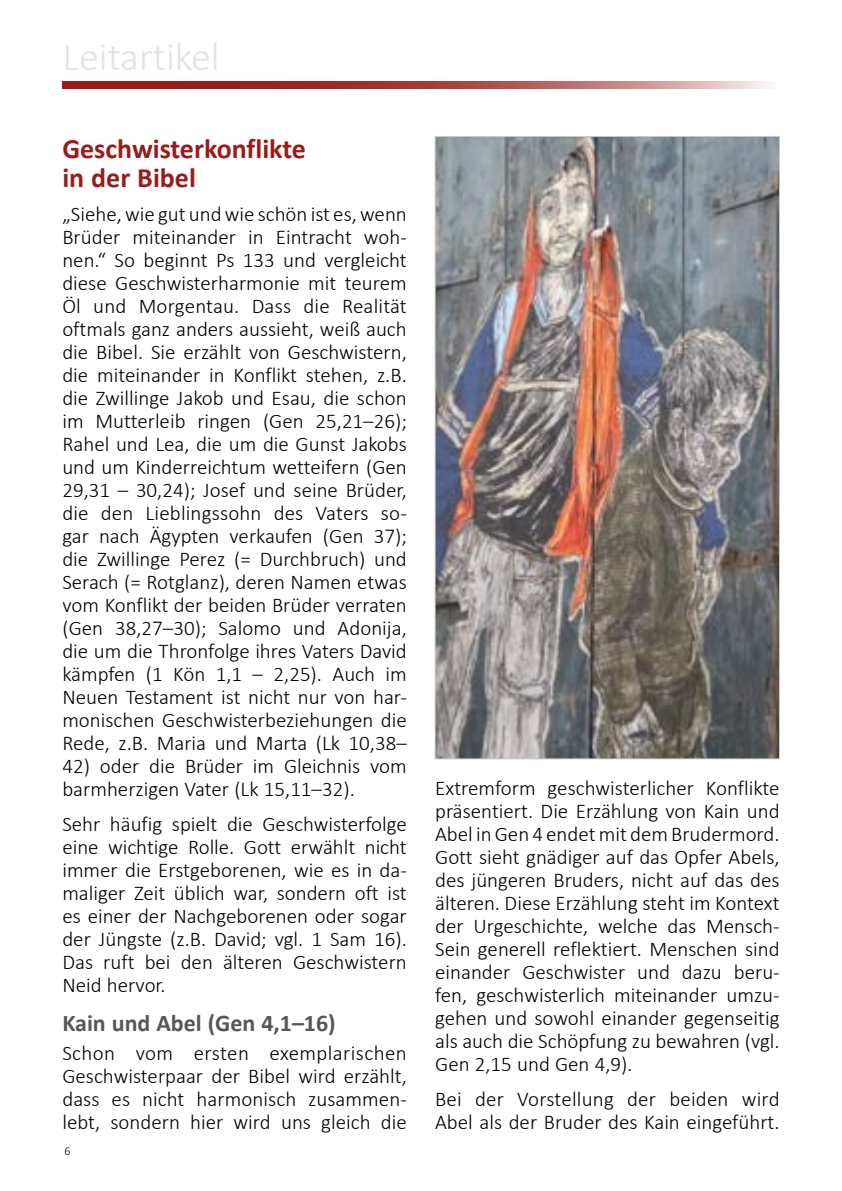
<style>
.page{position:relative;width:842px;height:1191px;background:#fff}
.page>*{position:absolute;margin:0;border:0;box-sizing:border-box;transform-origin:0 0}
.t1{font:300 40px "Calibri";color:#e3e3e3}
.t2{font:700 28px/29px "Calibri";color:#981d1a}
.t3{font:700 24px "Calibri";color:#575756}
.t4{font:300 21px/23px "Calibri";color:#000;text-align:justify}
.t5{font:300 12px "Calibri";color:#000}
</style>
<div class="page">
<img style="left:437px;top:138px;width:341px;height:619px">
<svg style="left:62px;top:82px;width:707px;height:7px;background:#b05351"></svg>
<h1 class="t1" style="left:62px;top:32px;width:159px">Leitartikel</h1>
<h2 class="t2" style="left:62px;top:134px;width:245px">Geschwisterkonflikte in der Bibel</h2>
<p class="t4" style="left:62px;top:203px;width:346px">„Siehe, wie gut und wie schön ist es, wenn Brüder miteinander in Eintracht woh&shy;nen.“ So beginnt Ps 133 und vergleicht diese Geschwisterharmonie mit teurem Öl und Morgentau. Dass die Realität oftmals ganz anders aussieht, weiß auch die Bibel. Sie erzählt von Geschwistern, die miteinander in Konflikt stehen, z.B. die Zwillinge Jakob und Esau, die schon im Mutterleib ringen (Gen 25,21–26); Rahel und Lea, die um die Gunst Jakobs und um Kinderreichtum wetteifern (Gen 29,31 – 30,24); Josef und seine Brüder, die den Lieblingssohn des Vaters so&shy;gar nach Ägypten verkaufen (Gen 37); die Zwillinge Perez (= Durchbruch) und Serach (= Rotglanz), deren Namen etwas vom Konflikt der beiden Brüder verraten (Gen 38,27–30); Salomo und Adonija, die um die Thronfolge ihres Vaters David kämpfen (1 Kön 1,1 – 2,25). Auch im Neuen Testament ist nicht nur von har&shy;monischen Geschwisterbeziehungen die Rede, z.B. Maria und Marta (Lk 10,38–</p>
<p class="t4" style="left:62px;top:754px;width:346px">42) oder die Brüder im Gleichnis vom barmherzigen Vater (Lk 15,11–32).</p>
<p class="t4" style="left:62px;top:812px;width:346px">Sehr häufig spielt die Geschwisterfolge eine wichtige Rolle. Gott erwählt nicht immer die Erstgeborenen, wie es in da&shy;maliger Zeit üblich war, sondern oft ist es einer der Nachgeborenen oder sogar der Jüngste (z.B. David; vgl. 1 Sam 16).<br>Das ruft bei den älteren Geschwistern Neid hervor.</p>
<p class="t3" style="left:62px;top:1006px;width:275px">Kain und Abel (Gen 4,1–16)</p>
<p class="t4" style="left:62px;top:1041px;width:346px">Schon vom ersten exemplarischen Geschwisterpaar der Bibel wird erzählt, dass es nicht harmonisch zusammen&shy;lebt, sondern hier wird uns gleich die</p>
<p class="t5" style="left:64px;top:1143px;width:8px">6</p>
<p class="t4" style="left:435px;top:776px;width:346px">Extremform geschwisterlicher Konflikte präsentiert. Die Erzählung von Kain und Abel in Gen 4 endet mit dem Brudermord.<br>Gott sieht gnädiger auf das Opfer Abels, des jüngeren Bruders, nicht auf das des älteren. Diese Erzählung steht im Kontext der Urgeschichte, welche das Mensch-Sein generell reflektiert. Menschen sind einander Geschwister und dazu beru&shy;fen, geschwisterlich miteinander umzu&shy;gehen und sowohl einander gegenseitig als auch die Schöpfung zu bewahren (vgl.<br>Gen 2,15 und Gen 4,9).</p>
<p class="t4" style="left:435px;top:1087px;width:346px">Bei der Vorstellung der beiden wird<br>Abel als der Bruder des Kain eingeführt.</p>
</div>
